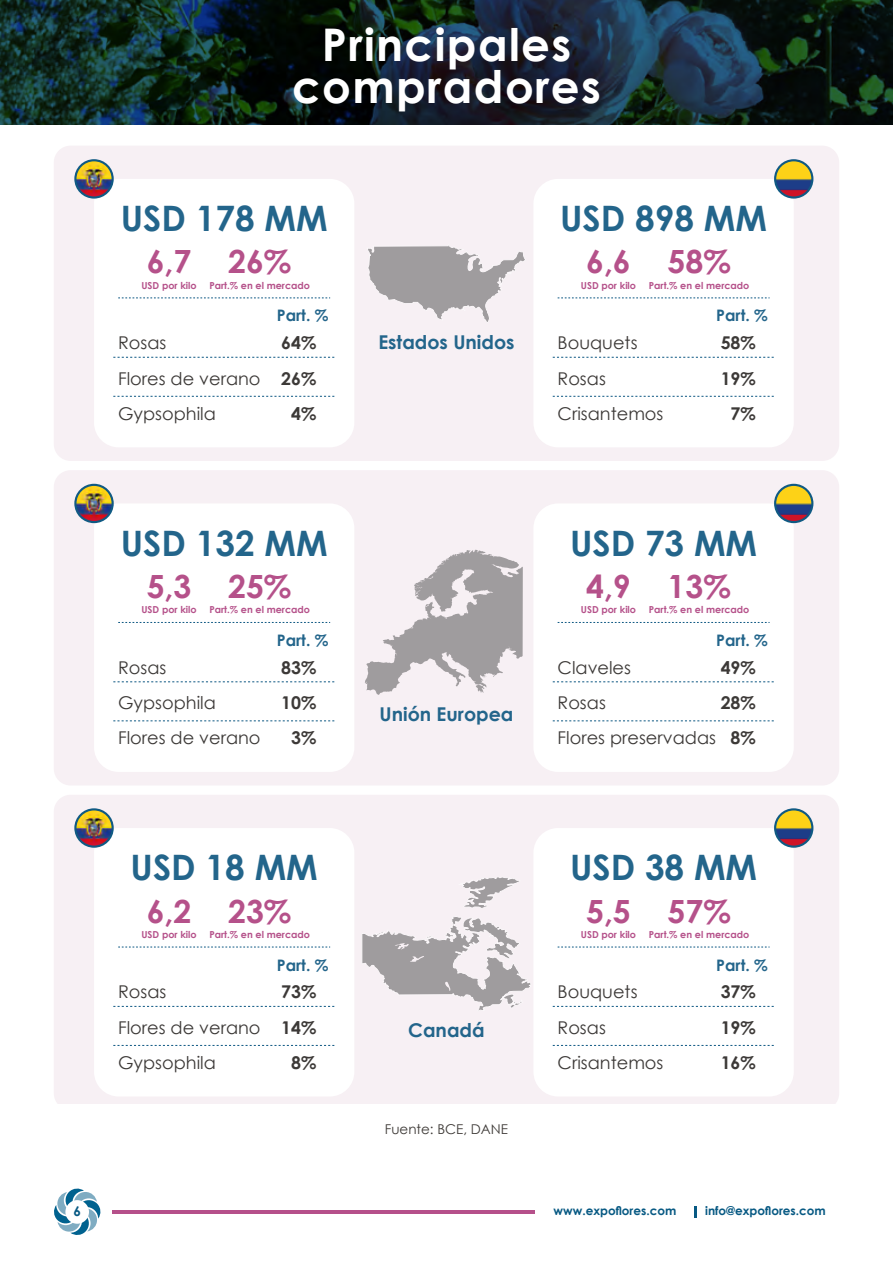
<style>
.page{position:relative;width:893px;height:1263px;background:#fff}
.page>*{position:absolute;margin:0;border:0;box-sizing:border-box;transform-origin:0 0}
.t1{font:700 45px/42px "Century Gothic";letter-spacing:.03em;color:#fff;text-align:center}
.t2{font:700 35.1px "Century Gothic";color:#23658b}
.t3{font:700 31.95px "Century Gothic";color:#b5518a}
.t4{font:700 19.05px "Century Gothic";color:#23658b}
.t5{font:17.55px/35.2px "Century Gothic";color:#3c3937}
.t6{font:700 17.55px/35.2px "Century Gothic";color:#3c3937;text-align:center}
.t7{font:700 15.9px "Century Gothic";color:#23658b}
.t8{font:13.5px "Century Gothic";color:#3d3936}
.t9{font:700 13.5px "Century Gothic";color:#075983}
.t10{font:700 12px "Century Gothic";color:#075983}
.t11{font:700 9.6px "Century Gothic";color:#b5518a}
</style>
<div class="page">
<svg style="left:694px;top:1206px;width:3px;height:11px"></svg>
<hr style="left:112px;top:1210px;width:423px;height:4px;background:#b5508a">
<svg style="left:54px;top:1188px;width:47px;height:47px"></svg>
<div style="left:65px;top:1200px;width:24px;height:24px;background:#fff;border-radius:50%"></div>
<svg style="left:0;top:0;width:893px;height:124px;background:#112428"></svg>
<div style="left:54px;top:146px;width:785px;height:315px;background:#f7f0f4;border-radius:17px"></div>
<div style="left:94px;top:179px;width:260px;height:268px;background:#fff;border-radius:25px"></div>
<svg style="left:113px;top:357px;width:222px;height:1px"></svg>
<svg style="left:113px;top:396px;width:222px;height:1px"></svg>
<svg style="left:118px;top:297px;width:212px;height:1px"></svg>
<svg style="left:74px;top:159px;width:40px;height:40px"></svg>
<img style="left:76px;top:161px;width:36px;height:35px;border-radius:18px">
<div style="left:533px;top:179px;width:261px;height:268px;background:#fff;border-radius:25px"></div>
<svg style="left:553px;top:357px;width:221px;height:1px"></svg>
<svg style="left:553px;top:396px;width:221px;height:1px"></svg>
<svg style="left:558px;top:297px;width:212px;height:1px"></svg>
<svg style="left:774px;top:159px;width:39px;height:40px"></svg>
<img style="left:776px;top:161px;width:35px;height:35px;border-radius:18px">
<div style="left:54px;top:470px;width:785px;height:315px;background:#f7f0f4;border-radius:17px"></div>
<div style="left:94px;top:503px;width:260px;height:269px;background:#fff;border-radius:25px"></div>
<svg style="left:113px;top:681px;width:222px;height:1px"></svg>
<svg style="left:113px;top:720px;width:222px;height:1px"></svg>
<svg style="left:118px;top:622px;width:212px;height:1px"></svg>
<svg style="left:74px;top:484px;width:40px;height:39px"></svg>
<img style="left:76px;top:486px;width:36px;height:35px;border-radius:18px">
<div style="left:533px;top:503px;width:261px;height:269px;background:#fff;border-radius:25px"></div>
<svg style="left:553px;top:681px;width:221px;height:1px"></svg>
<svg style="left:553px;top:720px;width:221px;height:1px"></svg>
<svg style="left:558px;top:622px;width:212px;height:1px"></svg>
<svg style="left:774px;top:484px;width:39px;height:39px"></svg>
<img style="left:776px;top:486px;width:35px;height:35px;border-radius:18px">
<div style="left:54px;top:795px;width:785px;height:308px;background:#f7f0f4"></div>
<div style="left:94px;top:828px;width:260px;height:268px;background:#fff;border-radius:25px"></div>
<svg style="left:113px;top:1006px;width:222px;height:1px"></svg>
<svg style="left:113px;top:1045px;width:222px;height:1px"></svg>
<svg style="left:118px;top:946px;width:212px;height:1px"></svg>
<svg style="left:74px;top:808px;width:40px;height:40px"></svg>
<img style="left:76px;top:810px;width:36px;height:35px;border-radius:18px">
<div style="left:533px;top:828px;width:261px;height:268px;background:#fff;border-radius:25px"></div>
<svg style="left:553px;top:1006px;width:221px;height:1px"></svg>
<svg style="left:553px;top:1045px;width:221px;height:1px"></svg>
<svg style="left:558px;top:946px;width:212px;height:1px"></svg>
<svg style="left:774px;top:808px;width:39px;height:40px"></svg>
<img style="left:776px;top:810px;width:35px;height:35px;border-radius:18px">
<svg style="left:368px;top:245px;width:157px;height:77px"></svg>
<svg style="left:365px;top:550px;width:158px;height:145px"></svg>
<svg style="left:458px;top:877px;width:64px;height:32px"></svg>
<svg style="left:362px;top:916px;width:169px;height:95px"></svg>
<h1 class="t1" style="left:292px;top:22px;width:310px">Principales compradores</h1>
<h2 class="t2" style="left:121px;top:192px;width:208px">USD 178 MM</h2>
<h3 class="t3" style="left:147px;top:238px;width:46px">6,7</h3>
<p class="t11" style="left:141px;top:278px;width:57px">USD por kilo</p>
<h3 class="t3" style="left:228px;top:238px;width:65px">26%</h3>
<p class="t11" style="left:209px;top:278px;width:102px">Part.% en el mercado</p>
<p class="t5" style="left:118px;top:325px;width:144px">Rosas<br>Flores de verano<br>Gypsophila</p>
<p class="t7" style="left:277px;top:304px;width:53px">Part. %</p>
<p class="t6" style="left:281px;top:325px;width:37px">64%<br>26%<br>4%</p>
<h2 class="t2" style="left:121px;top:516px;width:208px">USD 132 MM</h2>
<h3 class="t3" style="left:147px;top:562px;width:46px">5,3</h3>
<p class="t11" style="left:141px;top:602px;width:57px">USD por kilo</p>
<h3 class="t3" style="left:228px;top:562px;width:65px">25%</h3>
<p class="t11" style="left:209px;top:602px;width:102px">Part.% en el mercado</p>
<p class="t5" style="left:118px;top:650px;width:144px">Rosas<br>Gypsophila<br>Flores de verano</p>
<p class="t7" style="left:277px;top:628px;width:53px">Part. %</p>
<p class="t6" style="left:281px;top:649px;width:37px">83%<br>10%<br>3%</p>
<h2 class="t2" style="left:131px;top:841px;width:189px">USD 18 MM</h2>
<h3 class="t3" style="left:147px;top:887px;width:46px">6,2</h3>
<p class="t11" style="left:141px;top:927px;width:57px">USD por kilo</p>
<h3 class="t3" style="left:228px;top:887px;width:65px">23%</h3>
<p class="t11" style="left:209px;top:927px;width:102px">Part.% en el mercado</p>
<p class="t5" style="left:118px;top:974px;width:144px">Rosas<br>Flores de verano<br>Gypsophila</p>
<p class="t7" style="left:277px;top:953px;width:53px">Part. %</p>
<p class="t6" style="left:281px;top:974px;width:37px">73%<br>14%<br>8%</p>
<p class="t4" style="left:378px;top:328px;width:138px">Estados Unidos</p>
<p class="t4" style="left:379px;top:699px;width:135px">Unión Europea</p>
<p class="t4" style="left:408px;top:1016px;width:78px">Canadá</p>
<p class="t8" style="left:385px;top:1120px;width:125px">Fuente: BCE, DANE</p>
<h2 class="t2" style="left:560px;top:192px;width:208px">USD 898 MM</h2>
<h3 class="t3" style="left:586px;top:238px;width:46px">6,6</h3>
<p class="t11" style="left:581px;top:278px;width:57px">USD por kilo</p>
<h3 class="t3" style="left:667px;top:238px;width:65px">58%</h3>
<p class="t11" style="left:649px;top:278px;width:102px">Part.% en el mercado</p>
<p class="t5" style="left:558px;top:325px;width:107px">Bouquets<br>Rosas<br>Crisantemos</p>
<p class="t7" style="left:716px;top:304px;width:53px">Part. %</p>
<p class="t6" style="left:721px;top:325px;width:37px">58%<br>19%<br>7%</p>
<h2 class="t2" style="left:570px;top:516px;width:189px">USD 73 MM</h2>
<h3 class="t3" style="left:586px;top:562px;width:46px">4,9</h3>
<p class="t11" style="left:581px;top:602px;width:57px">USD por kilo</p>
<h3 class="t3" style="left:667px;top:562px;width:65px">13%</h3>
<p class="t11" style="left:649px;top:602px;width:102px">Part.% en el mercado</p>
<p class="t7" style="left:716px;top:628px;width:53px">Part. %</p>
<p class="t6" style="left:721px;top:649px;width:37px">49%<br>28%<br>8%</p>
<p class="t5" style="left:558px;top:650px;width:160px">Claveles<br>Rosas<br>Flores preservadas</p>
<h2 class="t2" style="left:570px;top:841px;width:189px">USD 38 MM</h2>
<h3 class="t3" style="left:586px;top:887px;width:46px">5,5</h3>
<p class="t11" style="left:581px;top:927px;width:57px">USD por kilo</p>
<h3 class="t3" style="left:667px;top:887px;width:65px">57%</h3>
<p class="t11" style="left:649px;top:927px;width:102px">Part.% en el mercado</p>
<p class="t5" style="left:558px;top:974px;width:107px">Bouquets<br>Rosas<br>Crisantemos</p>
<p class="t7" style="left:716px;top:953px;width:53px">Part. %</p>
<p class="t6" style="left:721px;top:974px;width:37px;text-align:justify">37% 19% 16%</p>
<p class="t9" style="left:73px;top:1201px;width:9px">6</p>
<p class="t10" style="left:553px;top:1201px;width:124px">www.expoflores.com</p>
<p class="t10" style="left:705px;top:1201px;width:122px">info@expoflores.com</p>
</div>
